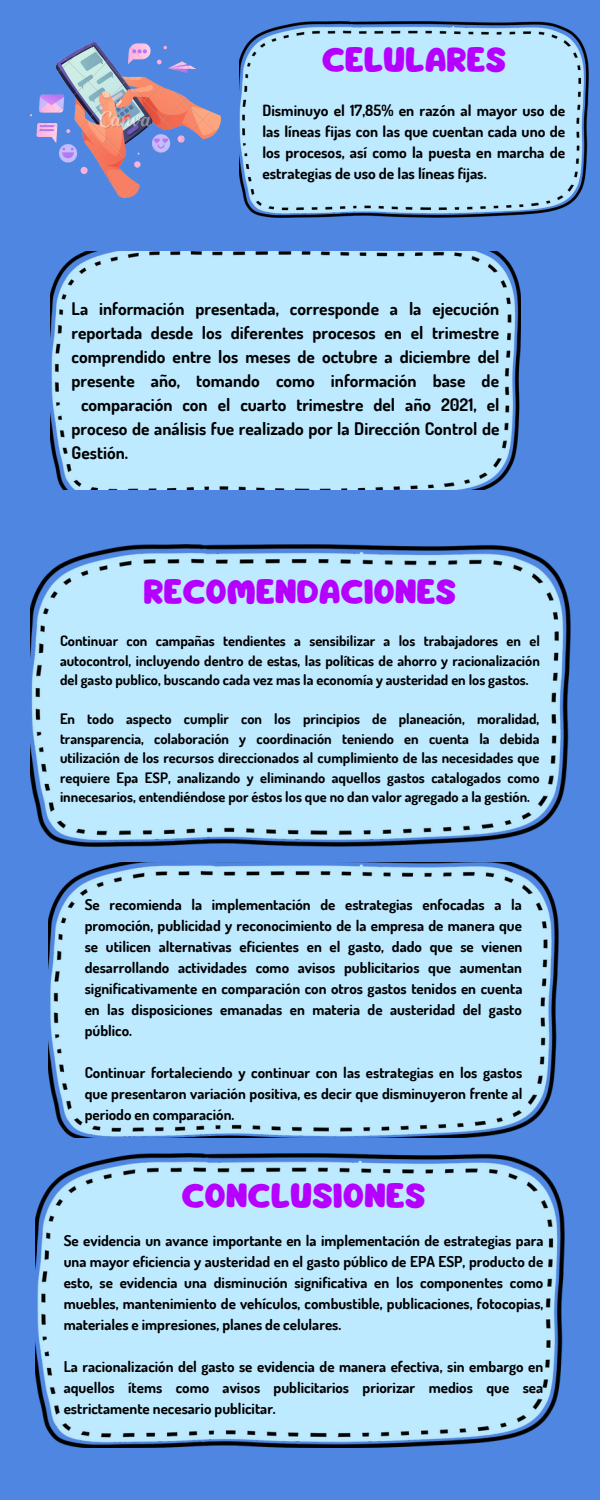
<style>
.page{position:relative;width:600px;height:1500px;background:#4e86e1}
.page>*{position:absolute;margin:0;border:0;box-sizing:border-box;transform-origin:0 0}
.t1{font:30px "Mango";color:#b500ff}
.t2{font:700 17.4px "Dosis";color:#000}
.t3{font:700 15.4px/21px "Dosis";color:#000;text-align:justify}
.t4{font:700 15px/21px "Dosis";color:#000;text-align:justify}
.t5{font:700 14.4px/19.5px "Dosis";color:#000;text-align:justify}
</style>
<div class="page">
<img style="left:239px;top:22px;width:350px;height:196px">
<div style="left:51px;top:252px;width:469px;height:237px;background:#beeaff"></div>
<img style="left:30px;top:544px;width:540px;height:303px">
<img style="left:36px;top:1153px;width:529px;height:294px">
<img style="left:30px;top:43px;width:191px;height:154px">
<img style="left:49px;top:863px;width:509px;height:274px">
<h1 class="t1" style="left:322px;top:47px;width:186px">CELULARES</h1>
<p class="t3" style="left:262px;top:99px;width:304px">Disminuyo el 17,85% en razón al mayor uso de las líneas fijas con las que cuentan cada uno de los procesos, así como la puesta en marcha de estrategias de uso de las líneas fijas.</p>
<p class="t2" style="left:72px;top:297px;width:429px">La información presentada, corresponde a la ejecución</p>
<p class="t2" style="left:72px;top:321px;width:429px">reportada desde los diferentes procesos en el trimestre</p>
<p class="t2" style="left:72px;top:345px;width:429px">comprendido entre los meses de octubre a diciembre del</p>
<p class="t2" style="left:72px;top:369px;width:429px">presente año, tomando como información base de</p>
<p class="t2" style="left:81px;top:393px;width:420px">comparación con el cuarto trimestre del año 2021, el</p>
<p class="t2" style="left:72px;top:417px;width:430px">proceso de análisis fue realizado por la Dirección Control de</p>
<p class="t2" style="left:72px;top:441px;width:58px">Gestión.</p>
<h1 class="t1" style="left:143px;top:578px;width:315px">RECOMENDACIONES</h1>
<p class="t5" style="left:60px;top:631px;width:481px">Continuar con campañas tendientes a sensibilizar a los trabajadores en el autocontrol, incluyendo dentro de estas, las políticas de ahorro y racionalización del gasto publico, buscando cada vez mas la economía y austeridad en los gastos.</p>
<p class="t5" style="left:60px;top:709px;width:481px">En todo aspecto cumplir con los principios de planeación, moralidad, transparencia, colaboración y coordinación teniendo en cuenta la debida utilización de los recursos direccionados al cumplimiento de las necesidades que requiere Epa ESP, analizando y eliminando aquellos gastos catalogados como innecesarios, entendiéndose por éstos los que no dan valor agregado a la gestión.</p>
<p class="t4" style="left:85px;top:894px;width:439px">Se recomienda la implementación de estrategias enfocadas a la promoción, publicidad y reconocimiento de la empresa de manera que se utilicen alternativas eficientes en el gasto, dado que se vienen desarrollando actividades como avisos publicitarios que aumentan significativamente en comparación con otros gastos tenidos en cuenta en las disposiciones emanadas en materia de austeridad del gasto público.</p>
<p class="t4" style="left:85px;top:1062px;width:439px">Continuar fortaleciendo y continuar con las estrategias en los gastos que presentaron variación positiva, es decir que disminuyeron frente al periodo en comparación.</p>
<h1 class="t1" style="left:182px;top:1183px;width:246px">CONCLUSIONES</h1>
<p class="t4" style="left:64px;top:1230px;width:481px">Se evidencia un avance importante en la implementación de estrategias para una mayor eficiencia y austeridad en el gasto público de EPA ESP, producto de esto, se evidencia una disminución significativa en los componentes como muebles, mantenimiento de vehículos, combustible, publicaciones, fotocopias, materiales e impresiones, planes de celulares.</p>
<p class="t4" style="left:64px;top:1356px;width:481px">La racionalización del gasto se evidencia de manera efectiva, sin embargo en aquellos ítems como avisos publicitarios priorizar medios que sea estrictamente necesario publicitar.</p>
</div>
